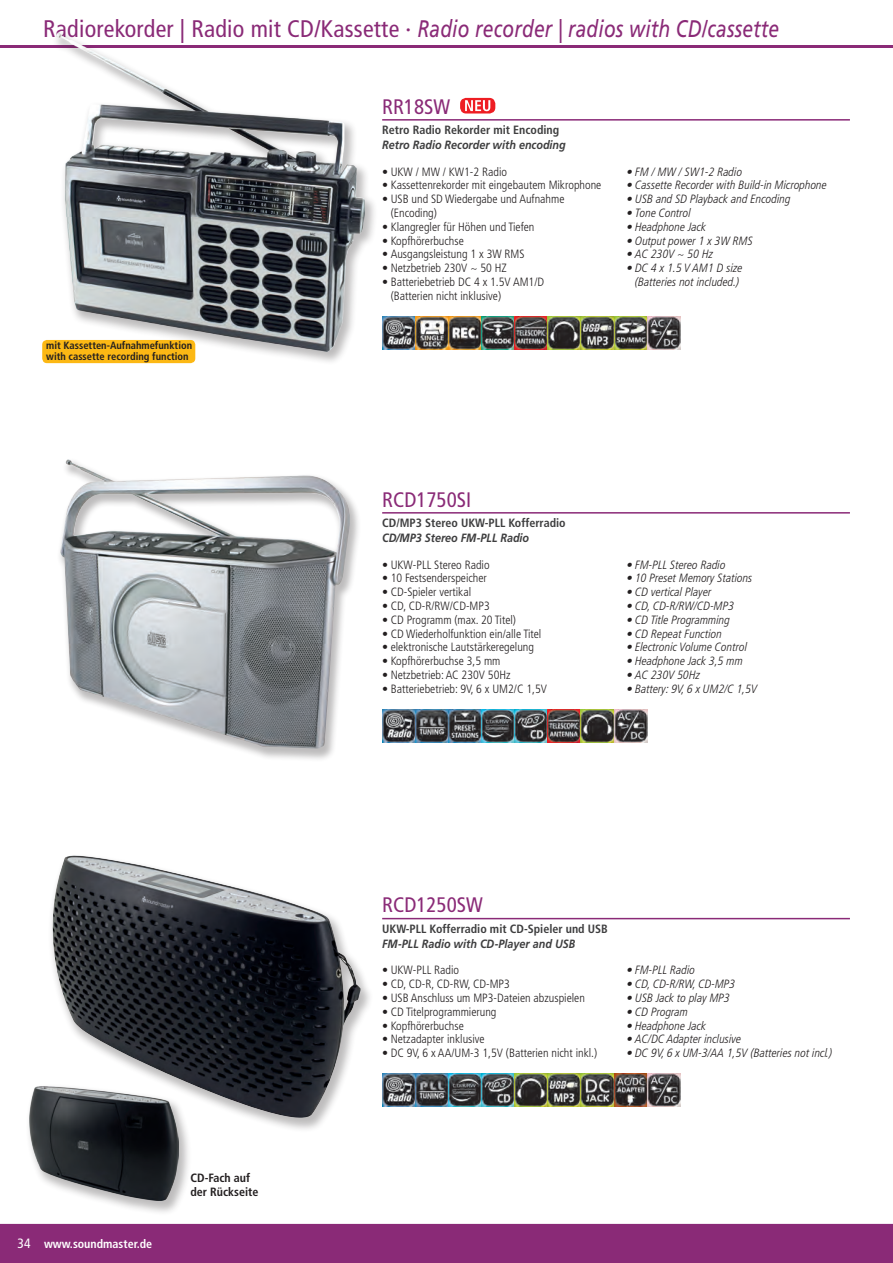
<style>
.page{position:relative;width:893px;height:1263px;background:#fff}
.page>*{position:absolute;margin:0;border:0;box-sizing:border-box;transform-origin:0 0}
.t1{font:italic 24px "Frutiger LT";letter-spacing:.01em;color:#8a2a77;scale:.8 1}
.G_ArtNr{font:condensed 21px "Frutiger LT";color:#8a2a77}
.t2{font:condensed 13.5px "Frutiger LT";color:#fff}
.t3{font:300 condensed 12px/13.8px "Frutiger LT";color:#231f20}
.t4{font:italic 300 condensed 12px/13.8px "Frutiger LT Pro";color:#231f20;text-align:center}
.G_BeschDE{font:700 condensed 12px "Frutiger LT";color:#3e3e3f}
.G_BeschGB{font:italic 700 12px "Frutiger LT";color:#3e3e3f;scale:.9 1}
.G_Icon{font:700 condensed 12px/13.5px "Frutiger LT";color:#231f20}
.t5{font:700 condensed 12px "Frutiger LT";color:#fff}
.t6{font:700 condensed 10.5px/10.5px "Frutiger LT";color:#231f20}
.s1{font-style:normal;font-stretch:condensed}
</style>
<div class="page">
<div style="left:0;top:1224px;width:893px;height:39px;background:#8a2a77"></div>
<hr style="left:0;top:46px;width:893px;height:2px;background:#8a2a77">
<div style="left:48px;top:853px;width:325px;height:280px;background:#231f20;opacity:.3"></div>
<img style="left:53px;top:855px;width:307px;height:263px">
<div style="left:25px;top:1083px;width:167px;height:133px;background:#231f20;opacity:.3"></div>
<img style="left:30px;top:1086px;width:148px;height:114px">
<svg style="left:460px;top:98px;width:35px;height:15px"></svg>
<svg style="left:465px;top:100px;width:25px;height:11px"></svg>
<div style="left:52px;top:30px;width:326px;height:336px;background:#231f20;opacity:.3"></div>
<img style="left:56px;top:33px;width:309px;height:318px">
<hr style="left:382px;top:119px;width:468px;height:2px;background:#8a2a77">
<img style="left:382px;top:316px;width:298px;height:33px">
<hr style="left:382px;top:512px;width:468px;height:2px;background:#8a2a77">
<img style="left:382px;top:709px;width:265px;height:33px">
<hr style="left:382px;top:918px;width:468px;height:1px;background:#8a2a77">
<img style="left:382px;top:1073px;width:298px;height:34px">
<div style="left:42px;top:340px;width:153px;height:23px;background:#fcb814;border-radius:5px"></div>
<div style="left:56px;top:457px;width:306px;height:305px;background:#231f20;opacity:.3"></div>
<img style="left:60px;top:459px;width:290px;height:289px">
<h1 class="t1" style="left:43px;top:14px;width:921px"><span class="s1">Radiorekorder | Radio mit CD/Kassette ·</span> Radio recorder | radios with CD/cassette</h1>
<p class="t6" style="left:46px;top:340px;width:147px">mit Kassetten-Aufnahmefunktion with cassette recording function</p>
<p class="G_ArtNr" style="left:382px;top:94px;width:69px">RR18SW</p>
<p class="G_BeschDE" style="left:382px;top:123px;width:179px">Retro Radio Rekorder mit Encoding</p>
<p class="G_BeschGB" style="left:382px;top:138px;width:206px">Retro Radio Recorder with encoding</p>
<p class="t3" style="left:382px;top:165px;width:126px">• UKW / MW / KW1-2 Radio</p>
<p class="t3" style="left:382px;top:179px;width:221px">• Kassettenrekorder mit eingebautem Mikrophone</p>
<p class="t3" style="left:391px;top:192px;width:175px;text-indent:-9px">• USB und SD Wiedergabe und Aufnahme (Encoding)</p>
<p class="t3" style="left:382px;top:220px;width:154px">• Klangregler für Höhen und Tiefen</p>
<p class="t3" style="left:382px;top:234px;width:83px">• Kopfhörerbuchse</p>
<p class="t3" style="left:382px;top:248px;width:144px">• Ausgangsleistung 1 x 3W RMS</p>
<p class="t3" style="left:382px;top:261px;width:126px">• Netzbetrieb 230V ~ 50 HZ</p>
<p class="t3" style="left:391px;top:275px;width:155px;text-indent:-9px">• Batteriebetrieb DC 4 x 1.5V AM1/D (Batterien nicht inklusive)</p>
<p class="t4" style="left:627px;top:165px;width:117px">• FM / MW / SW1-2 Radio</p>
<p class="t4" style="left:627px;top:178px;width:202px">• Cassette Recorder with Build-in Microphone</p>
<p class="t4" style="left:627px;top:192px;width:165px">• USB and SD Playback and Encoding</p>
<p class="t4" style="left:627px;top:206px;width:66px">• Tone Control</p>
<p class="t4" style="left:627px;top:220px;width:81px">• Headphone Jack</p>
<p class="t4" style="left:627px;top:234px;width:128px">• Output power 1 x 3W RMS</p>
<p class="t4" style="left:627px;top:247px;width:88px">• AC 230V ~ 50 Hz</p>
<p class="t4" style="left:627px;top:261px;width:117px">• DC 4 x 1.5 V AM1 D size (Batteries not included.)</p>
<p class="G_ArtNr" style="left:382px;top:487px;width:90px">RCD1750SI</p>
<p class="G_BeschDE" style="left:382px;top:516px;width:185px">CD/MP3 Stereo UKW-PLL Kofferradio</p>
<p class="G_BeschGB" style="left:382px;top:531px;width:165px">CD/MP3 Stereo FM-PLL Radio</p>
<p class="t3" style="left:382px;top:558px;width:109px">• UKW-PLL Stereo Radio</p>
<p class="t3" style="left:382px;top:571px;width:106px">• 10 Festsenderspeicher</p>
<p class="t3" style="left:382px;top:585px;width:90px">• CD-Spieler vertikal</p>
<p class="t3" style="left:382px;top:599px;width:109px">• CD, CD-R/RW/CD-MP3</p>
<p class="t3" style="left:382px;top:613px;width:135px">• CD Programm (max. 20 Titel)</p>
<p class="t3" style="left:382px;top:627px;width:161px">• CD Wiederholfunktion ein/alle Titel</p>
<p class="t3" style="left:382px;top:640px;width:153px">• elektronische Lautstärkeregelung</p>
<p class="t3" style="left:382px;top:654px;width:120px">• Kopfhörerbuchse 3,5 mm</p>
<p class="t3" style="left:382px;top:668px;width:130px">• Netzbetrieb: AC 230V 50Hz</p>
<p class="t3" style="left:382px;top:682px;width:166px">• Batteriebetrieb: 9V, 6 x UM2/C 1,5V</p>
<p class="t4" style="left:627px;top:558px;width:100px">• FM-PLL Stereo Radio</p>
<p class="t4" style="left:627px;top:571px;width:127px">• 10 Preset Memory Stations</p>
<p class="t4" style="left:627px;top:585px;width:86px">• CD vertical Player</p>
<p class="t4" style="left:627px;top:599px;width:109px">• CD, CD-R/RW/CD-MP3</p>
<p class="t4" style="left:627px;top:613px;width:105px">• CD Title Programming</p>
<p class="t4" style="left:627px;top:627px;width:97px">• CD Repeat Function</p>
<p class="t4" style="left:627px;top:640px;width:122px">• Electronic Volume Control</p>
<p class="t4" style="left:627px;top:654px;width:118px">• Headphone Jack 3,5 mm</p>
<p class="t4" style="left:627px;top:668px;width:75px">• AC 230V 50Hz</p>
<p class="t4" style="left:627px;top:682px;width:132px">• Battery: 9V, 6 x UM2/C 1,5V</p>
<p class="t2" style="left:17px;top:1235px;width:15px">34</p>
<p class="t5" style="left:44px;top:1236px;width:110px">www.soundmaster.de</p>
<p class="G_Icon" style="left:190px;top:1171px;width:70px">CD-Fach auf der Rückseite</p>
<p class="G_ArtNr" style="left:382px;top:893px;width:102px">RCD1250SW</p>
<p class="G_BeschDE" style="left:382px;top:921px;width:227px">UKW-PLL Kofferradio mit CD-Spieler und USB</p>
<p class="G_BeschGB" style="left:382px;top:937px;width:216px">FM-PLL Radio with CD-Player and USB</p>
<p class="t3" style="left:382px;top:963px;width:78px">• UKW-PLL Radio</p>
<p class="t3" style="left:382px;top:977px;width:129px">• CD, CD-R, CD-RW, CD-MP3</p>
<p class="t3" style="left:382px;top:991px;width:204px">• USB Anschluss um MP3-Dateien abzuspielen</p>
<p class="t3" style="left:382px;top:1005px;width:116px">• CD Titelprogrammierung</p>
<p class="t3" style="left:382px;top:1019px;width:83px">• Kopfhörerbuchse</p>
<p class="t3" style="left:382px;top:1032px;width:104px">• Netzadapter inklusive</p>
<p class="t3" style="left:382px;top:1046px;width:217px">• DC 9V, 6 x AA/UM-3 1,5V (Batterien nicht inkl.)</p>
<p class="t4" style="left:627px;top:963px;width:70px">• FM-PLL Radio</p>
<p class="t4" style="left:627px;top:977px;width:110px">• CD, CD-R/RW, CD-MP3</p>
<p class="t4" style="left:627px;top:991px;width:105px">• USB Jack to play MP3</p>
<p class="t4" style="left:627px;top:1005px;width:63px">• CD Program</p>
<p class="t4" style="left:627px;top:1019px;width:81px">• Headphone Jack</p>
<p class="t4" style="left:627px;top:1032px;width:116px">• AC/DC Adapter inclusive</p>
<p class="t4" style="left:627px;top:1046px;width:207px">• DC 9V, 6 x UM-3/AA 1,5V (Batteries not incl.)</p>
</div>
